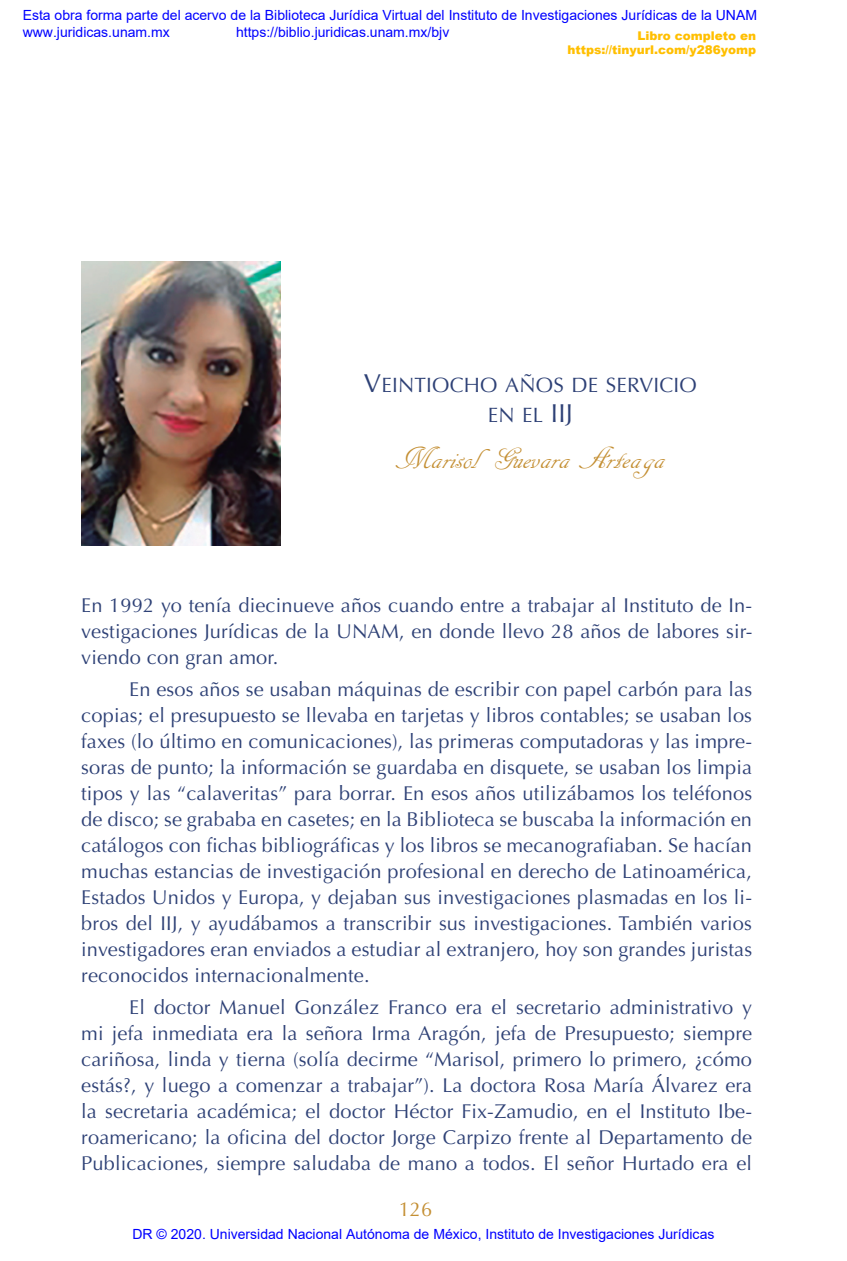
<style>
.page{position:relative;width:847px;height:1261px;background:#fff}
.page>*{position:absolute;margin:0;border:0;box-sizing:border-box;transform-origin:0 0}
.t1{font:32px "ARDECODE";letter-spacing:.01em;color:#c48f33}
.t2{font:20.8px/30px "Optima Regular SC800";letter-spacing:.01em;color:#2e4176}
.t3{font:20px/26px "Optima";letter-spacing:.01em;color:#2e4176;text-align:justify}
.t4{font:20px "Optima";color:#c48f33}
.t5{font:14px/16.8px "Arial";color:#00f}
.t6{font:900 12px/14.4px "Arial";color:#ffbf00;text-align:right}
.s1{font-size:26px}
</style>
<div class="page">
<img style="left:81px;top:261px;width:199px;height:284px">
<p class="t5" style="left:23px;top:7px;width:735px">Esta obra forma parte del acervo de la Biblioteca Jurídica Virtual del Instituto de Investigaciones Jurídicas de la UNAM www.juridicas.unam.mx</p>
<p class="t5" style="left:236px;top:23px;width:215px">https://biblio.juridicas.unam.mx/bjv</p>
<p class="t6" style="left:567px;top:28px;width:190px">Libro completo en https://tinyurl.com/y286yomp</p>
<p class="t2" style="left:487px;top:370px;width:211px;text-indent:-124px"><span class="s1">V</span>eintiocho años de servicio en el <span class="s1">IIJ</span></p>
<h1 class="t1" style="left:395px;top:440px;width:271px">Marisol Guevara Arteaga</h1>
<p class="t3" style="left:81px;top:592px;width:672px">En 1992 yo tenía diecinueve años cuando entre a trabajar al Instituto de In&shy;vestigaciones Jurídicas de la UNAM, en donde llevo 28 años de labores sir&shy;viendo con gran amor.</p>
<p class="t3" style="left:81px;top:676px;width:672px;text-indent:48px">En esos años se usaban máquinas de escribir con papel carbón para las copias; el presupuesto se llevaba en tarjetas y libros contables; se usaban los faxes (lo último en comunicaciones), las primeras computadoras y las impre&shy;soras de punto; la información se guardaba en disquete, se usaban los limpia tipos y las “calaveritas” para borrar. En esos años utilizábamos los teléfonos de disco; se grababa en casetes; en la Biblioteca se buscaba la información en catálogos con fichas bibliográficas y los libros se mecanografiaban. Se hacían muchas estancias de investigación profesional en derecho de Latinoamérica, Estados Unidos y Europa, y dejaban sus investigaciones plasmadas en los li&shy;bros del IIJ, y ayudábamos a transcribir sus investigaciones. También varios investigadores eran enviados a estudiar al extranjero, hoy son grandes juristas reconocidos internacionalmente.</p>
<p class="t3" style="left:81px;top:994px;width:672px;text-indent:48px">El doctor Manuel González Franco era el secretario administrativo y mi jefa inmediata era la señora Irma Aragón, jefa de Presupuesto; siempre cariñosa, linda y tierna (solía decirme “Marisol, primero lo primero, ¿cómo estás?, y luego a comenzar a trabajar”). La doctora Rosa María Álvarez era la secretaria académica; el doctor Héctor Fix-Zamudio, en el Instituto Ibe&shy;roamericano; la oficina del doctor Jorge Carpizo frente al Departamento de Publicaciones, siempre saludaba de mano a todos. El señor Hurtado era el</p>
<p class="t4" style="left:399px;top:1197px;width:35px">126</p>
<p class="t5" style="left:132px;top:1226px;width:583px">DR © 2020. Universidad Nacional Autónoma de México, Instituto de Investigaciones Jurídicas</p>
</div>
